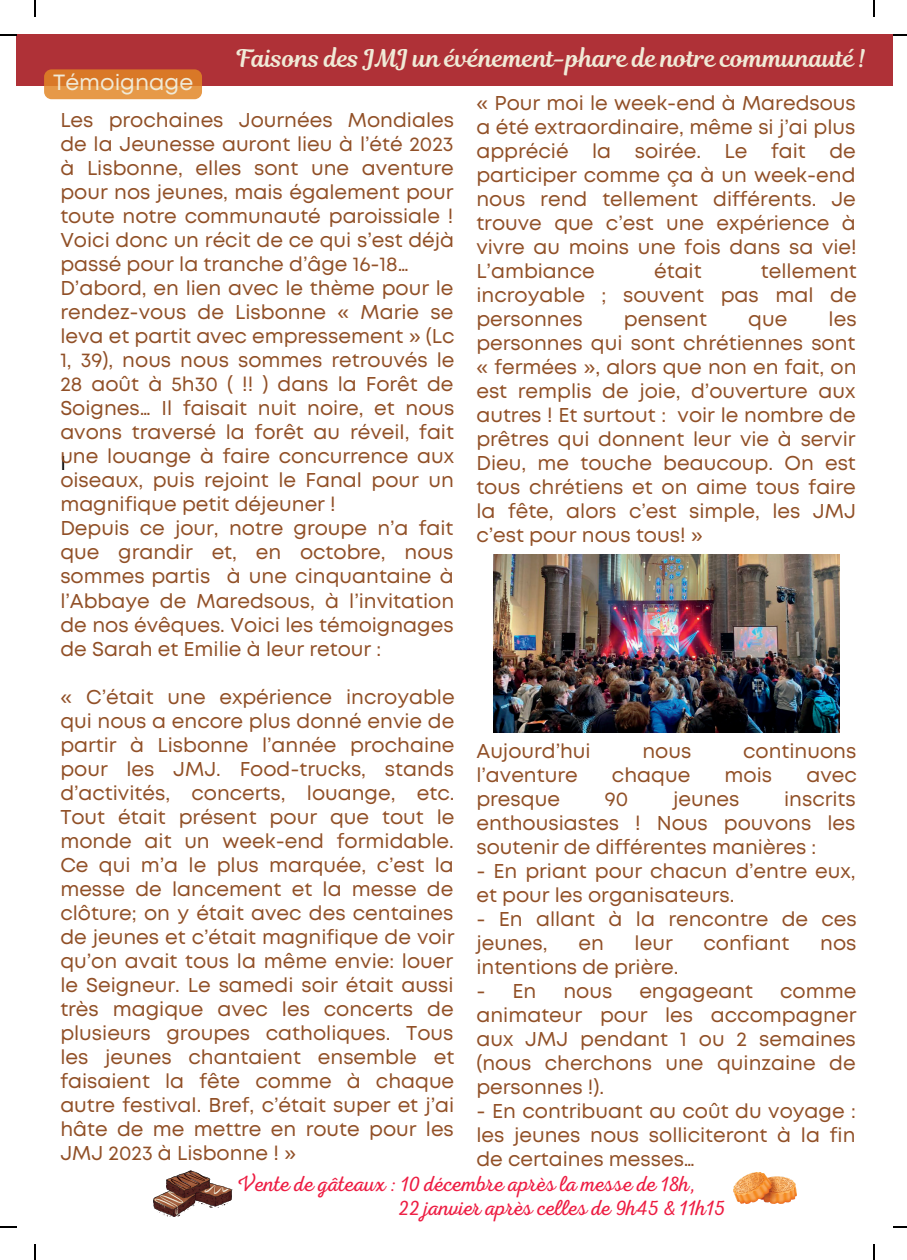
<style>
.page{position:relative;width:907px;height:1260px;background:#fff}
.page>*{position:absolute;margin:0;border:0;box-sizing:border-box;transform-origin:0 0}
.t1{font:24px "RTL Romman Regular";color:#f0ead7}
.t2{font:22px/24px "RTL Adam Script Light";color:#ed1c42}
.t3{font:22px "Mont";color:#f0ead7}
.t4{font:20px/24px "Mont";color:#915027;text-align:justify}
.t5{font:20px "Mont";color:#000}
</style>
<div class="page">
<div style="left:16px;top:34px;width:876px;height:52px;background:#af3137"></div>
<img style="left:494px;top:555px;width:345px;height:177px">
<svg style="left:153px;top:1170px;width:79px;height:46px"></svg>
<div style="left:44px;top:69px;width:158px;height:30px;background:#e28624;border-radius:7px;opacity:.84"></div>
<img style="left:733px;top:1172px;width:63px;height:31px">
<svg style="left:34px;top:0;width:2px;height:16px"></svg>
<svg style="left:0;top:34px;width:16px;height:2px"></svg>
<svg style="left:873px;top:0;width:1px;height:16px"></svg>
<svg style="left:892px;top:34px;width:15px;height:2px"></svg>
<svg style="left:34px;top:1244px;width:2px;height:15px"></svg>
<svg style="left:0;top:1226px;width:16px;height:1px"></svg>
<svg style="left:873px;top:1244px;width:1px;height:15px"></svg>
<svg style="left:893px;top:1226px;width:14px;height:1px"></svg>
<p class="t1" style="left:237px;top:42px;width:630px">Faisons des JMJ un événement-phare de notre communauté !</p>
<p class="t3" style="left:53px;top:74px;width:142px">Témoignage</p>
<p class="t4" style="left:60px;top:110px;width:396px;text-align:left">Les prochaines Journées Mondiales de la Jeunesse auront lieu à l’été 2023 à Lisbonne, elles sont une aventure pour nos jeunes, mais également pour toute notre communauté paroissiale !<br>Voici donc un récit de ce qui s’est déjà passé pour la tranche d’âge 16-18… D’abord, en lien avec le thème pour le rendez-vous de Lisbonne « Marie se leva et partit avec empressement » (Lc 1, 39), nous nous sommes retrouvés le 28 août à 5h30 ( !! ) dans la Forêt de Soignes… Il faisait nuit noire, et nous avons traversé la forêt au réveil, fait une louange à faire concurrence aux oiseaux, puis rejoint le Fanal pour un magnifique petit déjeuner !<br>Depuis ce jour, notre groupe n’a fait que grandir et, en octobre, nous sommes partis à une cinquantaine à l’Abbaye de Maredsous, à l’invitation de nos évêques. Voici les témoignages de Sarah et Emilie à leur retour :</p>
<p class="t4" style="left:60px;top:686px;width:396px">« C’était une expérience incroyable qui nous a encore plus donné envie de partir à Lisbonne l’année prochaine pour les JMJ. Food-trucks, stands d’activités, concerts, louange, etc.<br>Tout était présent pour que tout le monde ait un week-end formidable.<br>Ce qui m’a le plus marquée, c’est la messe de lancement et la messe de clôture; on y était avec des centaines de jeunes et c’était magnifique de voir qu’on avait tous la même envie: louer le Seigneur. Le samedi soir était aussi très magique avec les concerts de plusieurs groupes catholiques. Tous les jeunes chantaient ensemble et faisaient la fête comme à chaque autre festival. Bref, c’était super et j’ai hâte de me mettre en route pour les JMJ 2023 à Lisbonne ! »</p>
<p class="t2" style="left:399px;top:1171px;width:328px;text-indent:-162px">Vente de gâteaux : 10 décembre après la messe de 18h,<br>22 janvier après celles de 9h45 &amp; 11h15</p>
<p class="t4" style="left:476px;top:92px;width:382px">« Pour moi le week-end à Maredsous a été extraordinaire, même si j’ai plus apprécié la soirée. Le fait de participer comme ça à un week-end nous rend tellement différents. Je trouve que c’est une expérience à vivre au moins une fois dans sa vie!<br>L’ambiance</p>
<p class="t4" style="left:654px;top:260px;width:49px">était</p>
<p class="t4" style="left:476px;top:260px;width:382px;text-indent:284px">tellement incroyable ; souvent pas mal de personnes</p>
<p class="t4" style="left:476px;top:308px;width:382px;text-indent:352px">les personnes qui sont chrétiennes sont « fermées », alors que non en fait, on est remplis de joie, d’ouverture aux autres ! Et surtout : voir le nombre de prêtres qui donnent leur vie à servir Dieu, me touche beaucoup. On est tous chrétiens et on aime tous faire la fête, alors c’est simple, les JMJ c’est pour nous tous! »</p>
<p class="t4" style="left:624px;top:308px;width:84px">pensent</p>
<p class="t4" style="left:748px;top:308px;width:41px">que</p>
<p class="t5" style="left:60px;top:456px;width:7px">I</p>
<p class="t4" style="left:476px;top:740px;width:116px">Aujourd’hui</p>
<p class="t4" style="left:642px;top:740px;width:50px">nous</p>
<p class="t4" style="left:743px;top:740px;width:115px">continuons</p>
<p class="t4" style="left:476px;top:764px;width:103px">l’aventure</p>
<p class="t4" style="left:612px;top:764px;width:80px">chaque</p>
<p class="t4" style="left:724px;top:764px;width:49px">mois</p>
<p class="t4" style="left:806px;top:764px;width:52px">avec</p>
<p class="t4" style="left:476px;top:788px;width:85px">presque</p>
<p class="t4" style="left:604px;top:788px;width:25px">90</p>
<p class="t4" style="left:673px;top:788px;width:68px">jeunes</p>
<p class="t4" style="left:476px;top:788px;width:381px;text-indent:308px">inscrits enthousiastes ! Nous pouvons les soutenir de différentes manières :</p>
<p class="t4" style="left:476px;top:860px;width:381px">- En priant pour chacun d’entre eux, et pour les organisateurs.</p>
<p class="t4" style="left:476px;top:908px;width:382px">- En allant à la rencontre de ces jeunes,</p>
<p class="t4" style="left:578px;top:932px;width:27px">en</p>
<p class="t4" style="left:634px;top:932px;width:40px">leur</p>
<p class="t4" style="left:703px;top:932px;width:87px">confiant</p>
<p class="t4" style="left:820px;top:932px;width:38px">nos</p>
<p class="t4" style="left:476px;top:956px;width:203px">intentions de prière.</p>
<p class="t4" style="left:476px;top:980px;width:61px">- En</p>
<p class="t4" style="left:563px;top:980px;width:50px">nous</p>
<p class="t4" style="left:639px;top:980px;width:115px">engageant</p>
<p class="t4" style="left:476px;top:980px;width:381px;text-indent:304px">comme animateur pour les accompagner aux JMJ pendant 1 ou 2 semaines (nous cherchons une quinzaine de personnes !).</p>
<p class="t4" style="left:476px;top:1100px;width:381px">- En contribuant au coût du voyage : les jeunes nous solliciteront à la fin de certaines messes…</p>
</div>
